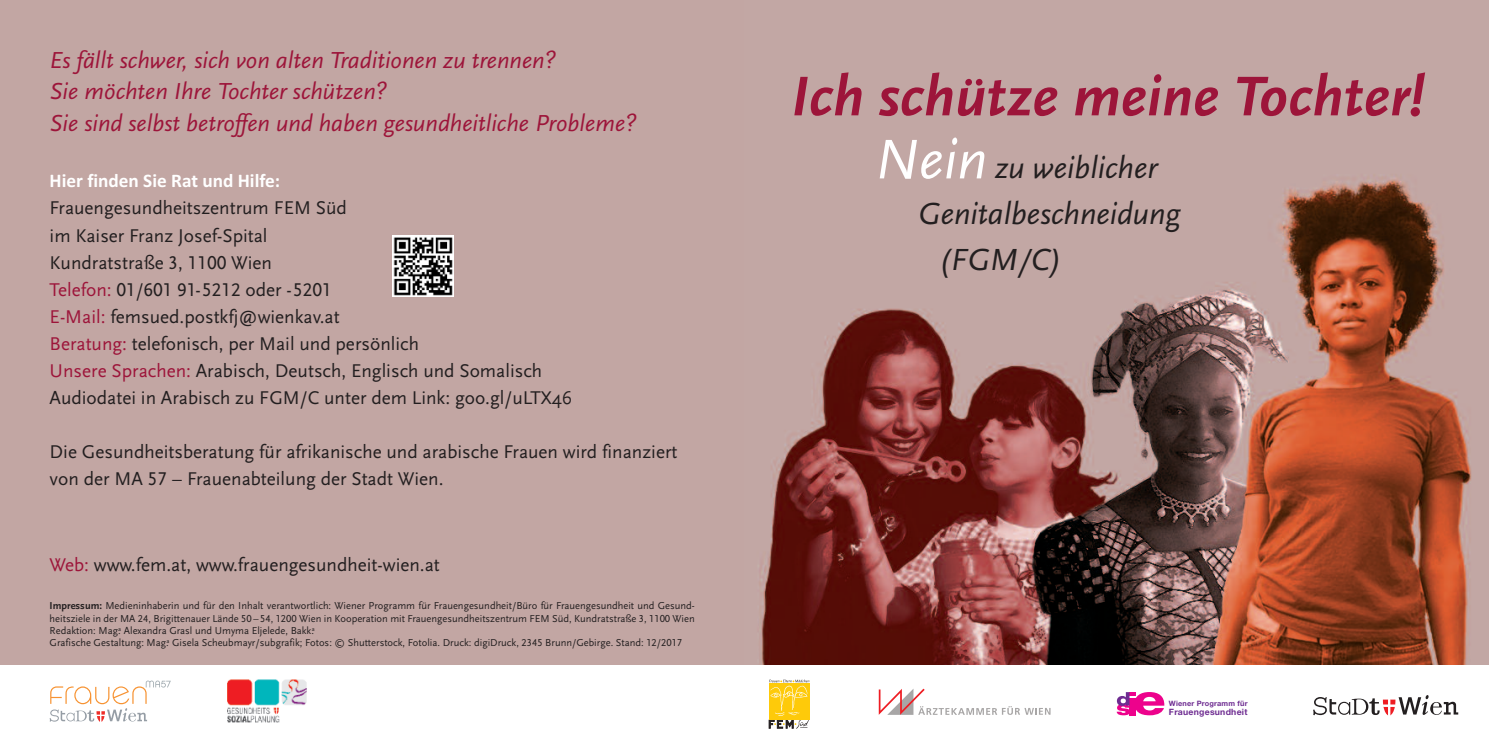
<style>
.page{position:relative;width:1489px;height:745px;background:#fff}
.page>*{position:absolute;margin:0;border:0;box-sizing:border-box;transform-origin:0 0}
.t1{font:italic 700 58.27px "Scala Sans";color:#9d153a}
.t2{font:italic 31.85px "Scala Sans";color:#231f20}
.t3{font:italic 24.15px/31.5px "Scala Sans";color:#9d153a}
.t4{font:19.25px/27.1px "Scala Sans";color:#231f20}
.t5{font:10.5px/12.2px "Scala Sans";color:#231f20}
.t6{font:700 8.75px "Helvetica Neue";letter-spacing:.025em;color:#6e2c91}
.t7{font:700 7.35px "Helvetica Neue";letter-spacing:.025em;color:#6e2c91}
.s1{font-family:"Calibri";font-weight:700;color:#fff}
.s2{font-family:"Scala Sans Caps"}
.s3{color:#9d153a}
.s4{font-weight:700}
.s5{font-size:58.27px;color:#fff}
</style>
<div class="page">
<div style="left:0;top:0;width:744px;height:664px;background:#c2a6a3"></div>
<img style="left:744px;top:0;width:744px;height:664px">
<svg style="left:50px;top:680px;width:121px;height:41px"></svg>
<img style="left:393px;top:236px;width:60px;height:60px">
<img style="left:227px;top:679px;width:80px;height:44px">
<svg style="left:769px;top:679px;width:40px;height:49px;background:#ebc743"></svg>
<svg style="left:878px;top:688px;width:172px;height:26px"></svg>
<svg style="left:1116px;top:692px;width:48px;height:22px"></svg>
<svg style="left:1313px;top:695px;width:144px;height:20px"></svg>
<p class="t3" style="left:50px;top:43px;width:589px">Es fällt schwer, sich von alten Traditionen zu trennen?<br>Sie möchten Ihre Tochter schützen?<br>Sie sind selbst betroffen und haben gesundheitliche Probleme?</p>
<p class="t4" style="left:50px;top:167px;width:524px"><span class="s1">Hier finden Sie Rat und Hilfe:<br></span>Frauengesundheitszentrum FEM Süd<br>im Kaiser Franz Josef-Spital<br>Kundratstraße <span class="s2">3</span>, <span class="s2">1100</span> Wien<br><span class="s3">Telefon:</span> <span class="s2">01/601 91-5212</span> oder <span class="s2">-5201<br></span><span class="s3">E-Mail:</span> femsued.postkfj@wienkav.at<br><span class="s3">Beratung:</span> telefonisch, per Mail und persönlich<br><span class="s3">Unsere Sprachen:</span> Arabisch, Deutsch, Englisch und Somalisch Audiodatei in Arabisch zu FGM/C unter dem Link: goo.gl/uLTX46</p>
<p class="t4" style="left:50px;top:437px;width:629px">Die Gesundheitsberatung für afrikanische und arabische Frauen wird finanziert von der MA <span class="s2">57</span> – Frauenabteilung der Stadt Wien.</p>
<p class="t4" style="left:50px;top:550px;width:392px"><span class="s3">Web:</span> www.fem.at, www.frauengesundheit-wien.at</p>
<p class="t5" style="left:50px;top:599px;width:646px"><span class="s4">Impressum:</span> Medieninhaberin und für den Inhalt verantwortlich: Wiener Programm für Frauengesundheit/Büro für Frauengesund heit und Gesund&shy;heitsziele in der MA <span class="s2">24</span>, Brigittenauer Lände <span class="s2">50 – 54, 1200</span> Wien in Kooperation mit Frauengesundheitszentrum FEM Süd, Kundratstraße <span class="s2">3, 1100</span> Wien Redaktion: Mag.<sup>a</sup> Alexandra Grasl und Umyma Eljelede, Bakk.<sup>a<br></sup>Grafische Gestaltung: Mag.<sup>a</sup> Gisela Scheubmayr/subgrafik; Fotos: © Shutterstock, Fotolia. Druck: digiDruck, <span class="s2">2345</span> Brunn/Gebirge. Stand: <span class="s2">12/2017</span></p>
<h1 class="t1" style="left:791px;top:61px;width:635px">Ich schütze meine Tochter!</h1>
<h1 class="t2" style="left:874px;top:149px;width:284px"><span class="s5">Nein</span> zu weiblicher</h1>
<h1 class="t2" style="left:918px;top:194px;width:263px">Genitalbeschneidung</h1>
<h1 class="t2" style="left:939px;top:240px;width:124px">(FGM/C)</h1>
<p class="t7" style="left:1168px;top:700px;width:80px">Wiener Programm für</p>
<p class="t6" style="left:1168px;top:708px;width:80px">Frauengesundheit</p>
</div>
